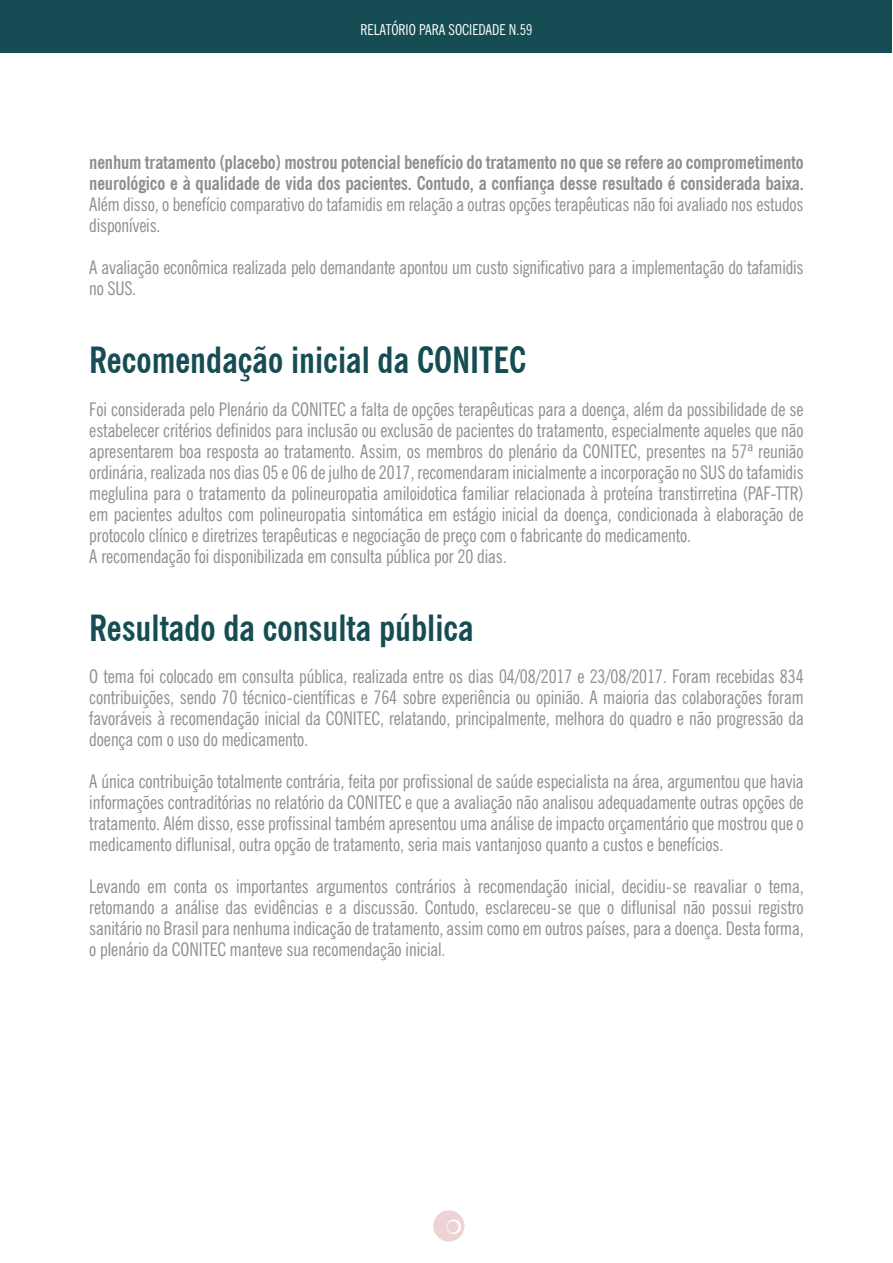
<style>
.page{position:relative;width:893px;height:1263px;background:#fff}
.page>*{position:absolute;margin:0;border:0;box-sizing:border-box;transform-origin:0 0}
.t1{font:700 condensed 36px "News Gothic BT";color:#164d54}
.t2{font:condensed 18.75px/21px "News Gothic BT";letter-spacing:-.005em;color:#8f8e8e}
.t3{font:700 condensed 18.75px/21px "News Gothic BT";letter-spacing:-.01em;color:#8f8e8e}
.t4{font:condensed 15px "News Gothic BT";color:#fff}
</style>
<div class="page">
<div style="left:1px;top:0;width:891px;height:52px;background:#164d54"></div>
<svg style="left:433px;top:1210px;width:31px;height:31px"></svg>
<svg style="left:447px;top:1221px;width:12px;height:12px"></svg>
<p class="t4" style="left:360px;top:21px;width:173px">RELATÓRIO PARA SOCIEDADE N.59</p>
<p class="t3" style="left:89px;top:152px;width:716px">nenhum tratamento (placebo) mostrou potencial benefício do tratamento no que se refere ao comprometimento neurológico e à qualidade de vida dos pacientes. Contudo, a confiança desse resultado é considerada baixa.</p>
<p class="t2" style="left:89px;top:194px;width:716px">Além disso, o benefício comparativo do tafamidis em relação a outras opções terapêuticas não foi avaliado nos estudos disponíveis.</p>
<p class="t2" style="left:89px;top:257px;width:716px">A avaliação econômica realizada pelo demandante apontou um custo significativo para a implementação do tafamidis no SUS.</p>
<h1 class="t1" style="left:89px;top:339px;width:438px">Recomendação inicial da CONITEC</h1>
<p class="t2" style="left:89px;top:399px;width:716px">Foi considerada pelo Plenário da CONITEC a falta de opções terapêuticas para a doença, além da possibilidade de se estabelecer critérios definidos para inclusão ou exclusão de pacientes do tratamento, especialmente aqueles que não apresentarem boa resposta ao tratamento. Assim, os membros do plenário da CONITEC, presentes na 57ª reunião ordinária, realizada nos dias 05 e 06 de julho de 2017, recomendaram inicialmente a incorporação no SUS do tafamidis meglulina para o tratamento da polineuropatia amiloidotica familiar relacionada à proteína transtirretina (PAF-TTR) em pacientes adultos com polineuropatia sintomática em estágio inicial da doença, condicionada à elaboração de protocolo clínico e diretrizes terapêuticas e negociação de preço com o fabricante do medicamento.<br>A recomendação foi disponibilizada em consulta pública por 20 dias.</p>
<h1 class="t1" style="left:89px;top:606px;width:386px">Resultado da consulta pública</h1>
<p class="t2" style="left:89px;top:666px;width:716px;text-align:justify">O tema foi colocado em consulta pública, realizada entre os dias 04/08/2017 e 23/08/2017. Foram recebidas 834 contribuições, sendo 70 técnico-científicas e 764 sobre experiência ou opinião. A maioria das colaborações foram favoráveis à recomendação inicial da CONITEC, relatando, principalmente, melhora do quadro e não progressão da doença com o uso do medicamento.</p>
<p class="t2" style="left:89px;top:771px;width:716px;text-align:justify">A única contribuição totalmente contrária, feita por profissional de saúde especialista na área, argumentou que havia informações contraditórias no relatório da CONITEC e que a avaliação não analisou adequadamente outras opções de tratamento. Além disso, esse profissinal também apresentou uma análise de impacto orçamentário que mostrou que o medicamento diflunisal, outra opção de tratamento, seria mais vantanjoso quanto a custos e benefícios.</p>
<p class="t2" style="left:89px;top:876px;width:716px;text-align:justify">Levando em conta os importantes argumentos contrários à recomendação inicial, decidiu-se reavaliar o tema, retomando a análise das evidências e a discussão. Contudo, esclareceu-se que o diflunisal não possui registro sanitário no Brasil para nenhuma indicação de tratamento, assim como em outros países, para a doença. Desta forma, o plenário da CONITEC manteve sua recomendação inicial.</p>
</div>
